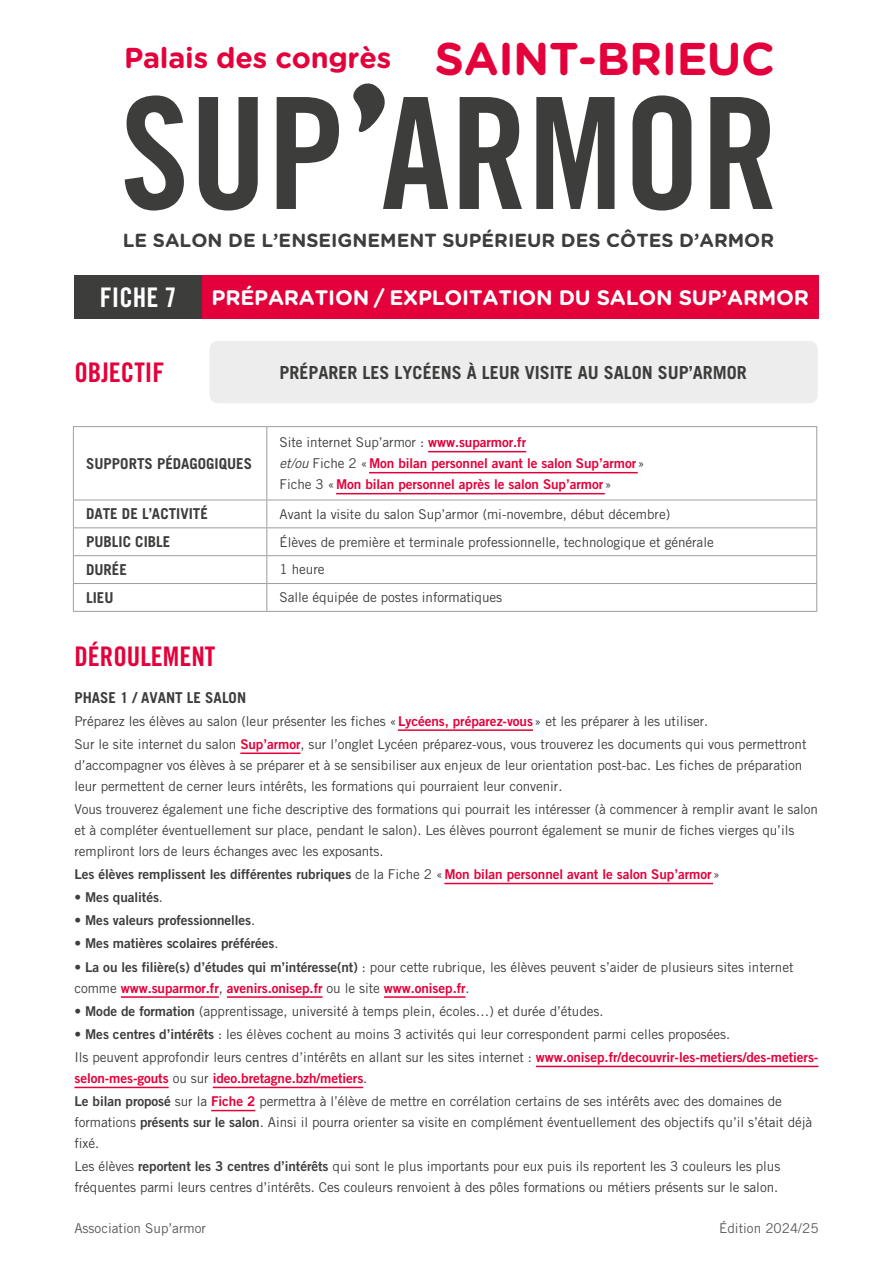
<style>
.page{position:relative;width:893px;height:1263px;background:#fff}
.page>*{position:absolute;margin:0;border:0;box-sizing:border-box;transform-origin:0 0}
.t1{font:155.1px "Trade Gothic LT Std Bd Cn 20";color:#3d3d3c}
.t2{font:700 28.8px "Gotham Rounded";letter-spacing:-.01em;color:#e4003a}
.t3{font:27px "Trade Gothic LT Std Bd Cn 20";color:#e4003a}
.t4{font:27px "Trade Gothic LT Std Bd Cn 20";color:#fff}
.t5{font:700 21px "Gotham Rounded";letter-spacing:-.01em;color:#fff}
.t6{font:700 19.05px "Gotham Rounded";color:#3d3d3c}
.t7{font:700 18px "Trade Gothic LT Std";color:#3d3d3c}
.t8{font:700 15px "Trade Gothic LT Std";color:#3d3d3c}
.t9{font:13.5px/21px "Trade Gothic LT Std";letter-spacing:-.005em;color:#3d3d3c}
.t10{font:13.5px "Trade Gothic LT Std Bd 2";letter-spacing:-.005em;color:#3d3d3c}
.t11{font:13.5px/21px "Trade Gothic LT Std Bd 2";letter-spacing:-.005em;color:#e4003a}
.t12{font:13.5px "Trade Gothic LT Std";color:#5c5957}
.s1{font-size:45.75px}
.s2{font-family:"Trade Gothic LT Std";color:#3d3d3c}
.s3{font-family:"Trade Gothic LT Std";font-style:italic;color:#3d3d3c}
.s4{font-family:"Trade Gothic LT Std Bd 2";color:#e4003a}
.s5{font-family:"Trade Gothic LT Std"}
.s6{color:#e4003a}
.s7{font-family:"Trade Gothic LT Std Bd 2"}
</style>
<div class="page">
<svg style="left:353px;top:83px;width:32px;height:49px"></svg>
<div style="left:209px;top:341px;width:609px;height:62px;background:#ededed;border-radius:9px"></div>
<hr style="left:266px;top:427px;width:1px;height:73px;background:#9d9d9c">
<hr style="left:816px;top:427px;width:1px;height:73px;background:#9d9d9c">
<svg style="left:266px;top:501px;width:1px;height:110px"></svg>
<svg style="left:816px;top:501px;width:1px;height:110px"></svg>
<hr style="left:73px;top:426px;width:194px;height:1px;background:#9d9d9c">
<hr style="left:73px;top:427px;width:1px;height:73px;background:#9d9d9c">
<hr style="left:267px;top:426px;width:550px;height:1px;background:#9d9d9c">
<hr style="left:73px;top:500px;width:194px;height:1px;background:#9d9d9c">
<hr style="left:267px;top:500px;width:550px;height:1px;background:#9d9d9c">
<hr style="left:73px;top:527px;width:194px;height:1px;background:#9d9d9c">
<hr style="left:267px;top:527px;width:550px;height:1px;background:#9d9d9c">
<hr style="left:73px;top:555px;width:194px;height:1px;background:#9d9d9c">
<hr style="left:267px;top:555px;width:550px;height:1px;background:#9d9d9c">
<hr style="left:73px;top:583px;width:194px;height:1px;background:#9d9d9c">
<svg style="left:73px;top:500px;width:1px;height:111px"></svg>
<hr style="left:267px;top:583px;width:550px;height:1px;background:#9d9d9c">
<hr style="left:73px;top:611px;width:194px;height:1px;background:#9d9d9c">
<hr style="left:267px;top:611px;width:550px;height:1px;background:#9d9d9c">
<hr style="left:428px;top:451px;width:98px;height:1px;background:#e4003a">
<hr style="left:369px;top:472px;width:269px;height:1px;background:#e4003a">
<hr style="left:336px;top:493px;width:269px;height:1px;background:#e4003a">
<hr style="left:398px;top:729px;width:135px;height:2px;background:#e4003a">
<hr style="left:240px;top:752px;width:60px;height:2px;background:#e4003a">
<hr style="left:444px;top:883px;width:269px;height:1px;background:#e4003a">
<hr style="left:121px;top:996px;width:98px;height:2px;background:#e4003a">
<hr style="left:227px;top:996px;width:96px;height:2px;background:#e4003a">
<hr style="left:384px;top:996px;width:82px;height:2px;background:#e4003a">
<hr style="left:536px;top:1066px;width:282px;height:1px;background:#e4003a">
<hr style="left:74px;top:1087px;width:95px;height:1px;background:#e4003a">
<hr style="left:213px;top:1087px;width:150px;height:1px;background:#e4003a">
<hr style="left:211px;top:1110px;width:44px;height:1px;background:#e4003a">
<div style="left:202px;top:275px;width:617px;height:44px;background:#e4003a"></div>
<div style="left:74px;top:275px;width:128px;height:44px;background:#3d3d3c"></div>
<p class="t2" style="left:124px;top:36px;width:652px">Palais des congrès <span class="s1">SAINT-BRIEUC</span></p>
<p class="t1" style="left:120px;top:59px;width:660px">SUP ARMOR</p>
<p class="t6" style="left:123px;top:226px;width:653px">LE SALON DE L’ENSEIGNEMENT SUPÉRIEUR DES CÔTES D’ARMOR</p>
<p class="t4" style="left:100px;top:281px;width:78px">FICHE 7</p>
<p class="t5" style="left:212px;top:283px;width:599px">PRÉPARATION / EXPLOITATION DU SALON SUP’ARMOR</p>
<p class="t3" style="left:74px;top:356px;width:91px">OBJECTIF</p>
<p class="t7" style="left:280px;top:361px;width:469px">PRÉPARER LES LYCÉENS À LEUR VISITE AU SALON SUP’ARMOR</p>
<p class="t8" style="left:86px;top:454px;width:167px">SUPPORTS PÉDAGOGIQUES</p>
<p class="t11" style="left:280px;top:432px;width:366px"><span class="s2">Site internet Sup’armor :</span> www.suparmor.fr<br><span class="s3">et/ou</span> <span class="s2">Fiche 2 «</span>Mon bilan personnel avant le salon Sup’armor<span class="s2">»<br>Fiche 3 «</span>Mon bilan personnel après le salon Sup’armor<span class="s2">»</span></p>
<p class="t8" style="left:86px;top:505px;width:123px">DATE DE L’ACTIVITÉ</p>
<p class="t9" style="left:280px;top:503px;width:392px">Avant la visite du salon Sup’armor (mi-novembre, début décembre)</p>
<p class="t8" style="left:86px;top:533px;width:86px">PUBLIC CIBLE</p>
<p class="t9" style="left:280px;top:531px;width:436px">Élèves de première et terminale professionnelle, technologique et générale</p>
<p class="t8" style="left:86px;top:560px;width:42px">DURÉE</p>
<p class="t9" style="left:280px;top:559px;width:46px">1 heure</p>
<p class="t8" style="left:86px;top:588px;width:29px">LIEU</p>
<p class="t9" style="left:280px;top:587px;width:224px">Salle équipée de postes informatiques</p>
<p class="t3" style="left:74px;top:640px;width:142px">DÉROULEMENT</p>
<p class="t8" style="left:74px;top:688px;width:173px">PHASE 1 / AVANT LE SALON</p>
<p class="t9" style="left:74px;top:709px;width:734px;line-height:23.1px">Préparez les élèves au salon (leur présenter les fiches «<span class="s4">Lycéens, préparez-vous</span>» et les préparer à les utiliser.<br>Sur le site internet du salon <span class="s4">Sup’armor</span>, sur l’onglet Lycéen préparez-vous, vous trouverez les documents qui vous permettront</p>
<p class="t9" style="left:74px;top:754px;width:729px">d’accompagner vos élèves à se préparer et à se sensibiliser aux enjeux de leur orientation post-bac. Les fiches de préparation leur permettent de cerner leurs intérêts, les formations qui pourraient leur convenir.</p>
<p class="t9" style="left:74px;top:798px;width:745px">Vous trouverez également une fiche descriptive des formations qui pourrait les intéresser (à commencer à remplir avant le salon et à compléter éventuellement sur place, pendant le salon). Les élèves pourront également se munir de fiches vierges qu’ils rempliront lors de leurs échanges avec les exposants.</p>
<p class="t10" style="left:74px;top:866px;width:647px">Les élèves remplissent les différentes rubriques <span class="s5">de la Fiche 2 «</span><span class="s6">Mon bilan personnel avant le salon Sup’armor</span><span class="s5">»</span></p>
<p class="t10" style="left:74px;top:889px;width:90px"><span class="s5">•</span> Mes qualités<span class="s5">.</span></p>
<p class="t10" style="left:74px;top:912px;width:182px"><span class="s5">•</span> Mes valeurs professionnelles<span class="s5">.</span></p>
<p class="t10" style="left:74px;top:935px;width:206px"><span class="s5">•</span> Mes matières scolaires préférées<span class="s5">.</span></p>
<p class="t9" style="left:74px;top:956px;width:721px">• <span class="s7">La ou les filière(s) d’études qui m’intéresse(nt)</span> : pour cette rubrique, les élèves peuvent s’aider de plusieurs sites internet comme <span class="s4">www.suparmor.fr</span>, <span class="s4">avenirs.onisep.fr</span> ou le site <span class="s4">www.onisep.fr</span>.</p>
<p class="t9" style="left:74px;top:1000px;width:531px">• <span class="s7">Mode de formation</span> (apprentissage, université à temps plein, écoles…) et durée d’études.</p>
<p class="t9" style="left:74px;top:1022px;width:745px;line-height:23.1px">• <span class="s7">Mes centres d’intérêts</span> : les élèves cochent au moins 3 activités qui leur correspondent parmi celles proposées.<br>Ils peuvent approfondir leurs centres d’intérêts en allant sur les sites internet : <span class="s4">www.onisep.fr/decouvrir-les-metiers/des-metiers-</span></p>
<p class="t9" style="left:74px;top:1066px;width:709px;line-height:23.1px"><span class="s4">selon-mes-gouts</span> ou sur <span class="s4">ideo.bretagne.bzh/metiers</span>.<br><span class="s7">Le bilan proposé</span> sur la <span class="s4">Fiche 2</span> permettra à l’élève de mettre en corrélation certains de ses intérêts avec des domaines de</p>
<p class="t9" style="left:74px;top:1111px;width:739px">formations <span class="s7">présents sur le salon</span>. Ainsi il pourra orienter sa visite en complément éventuellement des objectifs qu’il s’était déjà fixé.</p>
<p class="t9" style="left:74px;top:1156px;width:707px">Les élèves <span class="s7">reportent les 3 centres d’intérêts</span> qui sont le plus importants pour eux puis ils reportent les 3 couleurs les plus fréquentes parmi leurs centres d’intérêts. Ces couleurs renvoient à des pôles formations ou métiers présents sur le salon.</p>
<p class="t12" style="left:74px;top:1220px;width:133px">Association Sup’armor</p>
<p class="t12" style="left:719px;top:1220px;width:101px">Édition 2024/25</p>
</div>
